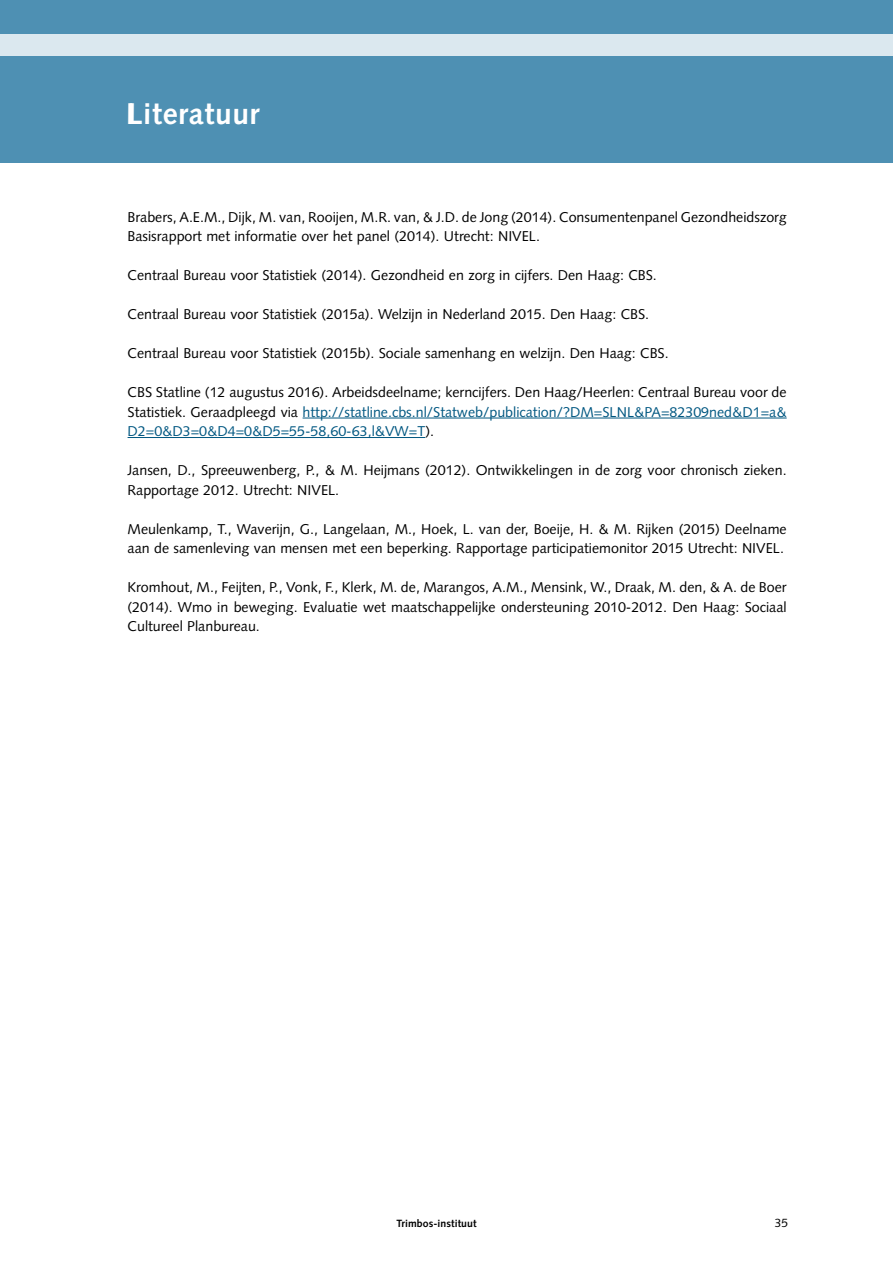
<style>
.page{position:relative;width:893px;height:1263px;background:#fff}
.page>*{position:absolute;margin:0;border:0;box-sizing:border-box;transform-origin:0 0}
._00-KOP_1{font:700 30px "Syntax LT Std";letter-spacing:.02em;color:#fff}
._04-BROOD{font:14.25px/19.5px "Syntax LT Std";color:#000}
.t1{font:12px "Syntax LT Std";color:#000}
.t2{font:700 10.5px "Syntax LT Std";letter-spacing:.005em;color:#000}
.s1{color:#005781}
</style>
<div class="page">
<div style="left:0;top:0;width:893px;height:163px;background:#4e90b3"></div>
<div style="left:0;top:34px;width:893px;height:21px;background:#dbe8ef"></div>
<hr style="left:303px;top:418px;width:484px;height:1px;background:#005781">
<hr style="left:128px;top:437px;width:297px;height:1px;background:#005781">
<p class="_00-KOP_1" style="left:126px;top:96px;width:10px">I</p>
<p class="_00-KOP_1" style="left:128px;top:96px;width:134px">Literatuur</p>
<p class="_04-BROOD" style="left:128px;top:207px;width:660px">Brabers, A.E.M., Dijk, M. van, Rooijen, M.R. van, &amp; J.D. de Jong (2014). Consumentenpanel Gezondheidszorg<br>Basisrapport met informatie over het panel (2014). Utrecht: NIVEL.</p>
<p class="_04-BROOD" style="left:128px;top:265px;width:531px">Centraal Bureau voor Statistiek (2014). Gezondheid en zorg in cijfers. Den Haag: CBS.</p>
<p class="_04-BROOD" style="left:128px;top:304px;width:523px">Centraal Bureau voor Statistiek (2015a). Welzijn in Nederland 2015. Den Haag: CBS.</p>
<p class="_04-BROOD" style="left:128px;top:343px;width:543px">Centraal Bureau voor Statistiek (2015b). Sociale samenhang en welzijn. Den Haag: CBS.</p>
<p class="_04-BROOD" style="left:128px;top:382px;width:661px;text-align:justify">CBS Statline (12 augustus 2016). Arbeidsdeelname; kerncijfers. Den Haag/Heerlen: Centraal Bureau voor de Statistiek. Geraadpleegd via <span class="s1">http://statline.cbs.nl/Statweb/publication/?DM=SLNL&amp;PA=82309ned&amp;D1=a&amp; D2=0&amp;D3=0&amp;D4=0&amp;D5=55-58,60-63,l&amp;VW=T</span>).</p>
<p class="_04-BROOD" style="left:128px;top:460px;width:661px">Jansen, D., Spreeuwenberg, P., &amp; M. Heijmans (2012). Ontwikkelingen in de zorg voor chronisch zieken.<br>Rapportage 2012. Utrecht: NIVEL.</p>
<p class="_04-BROOD" style="left:128px;top:519px;width:661px">Meulenkamp, T., Waverijn, G., Langelaan, M., Hoek, L. van der, Boeije, H. &amp; M. Rijken (2015) Deelname aan de samenleving van mensen met een beperking. Rapportage participatiemonitor 2015 Utrecht: NIVEL.</p>
<p class="_04-BROOD" style="left:128px;top:577px;width:661px;text-align:justify">Kromhout, M., Feijten, P., Vonk, F., Klerk, M. de, Marangos, A.M., Mensink, W., Draak, M. den, &amp; A. de Boer (2014). Wmo in beweging. Evaluatie wet maatschappelijke ondersteuning 2010-2012. Den Haag: Sociaal Cultureel Planbureau.</p>
<p class="t2" style="left:396px;top:1218px;width:82px">Trimbos-instituut</p>
<p class="t1" style="left:775px;top:1216px;width:15px">35</p>
</div>
